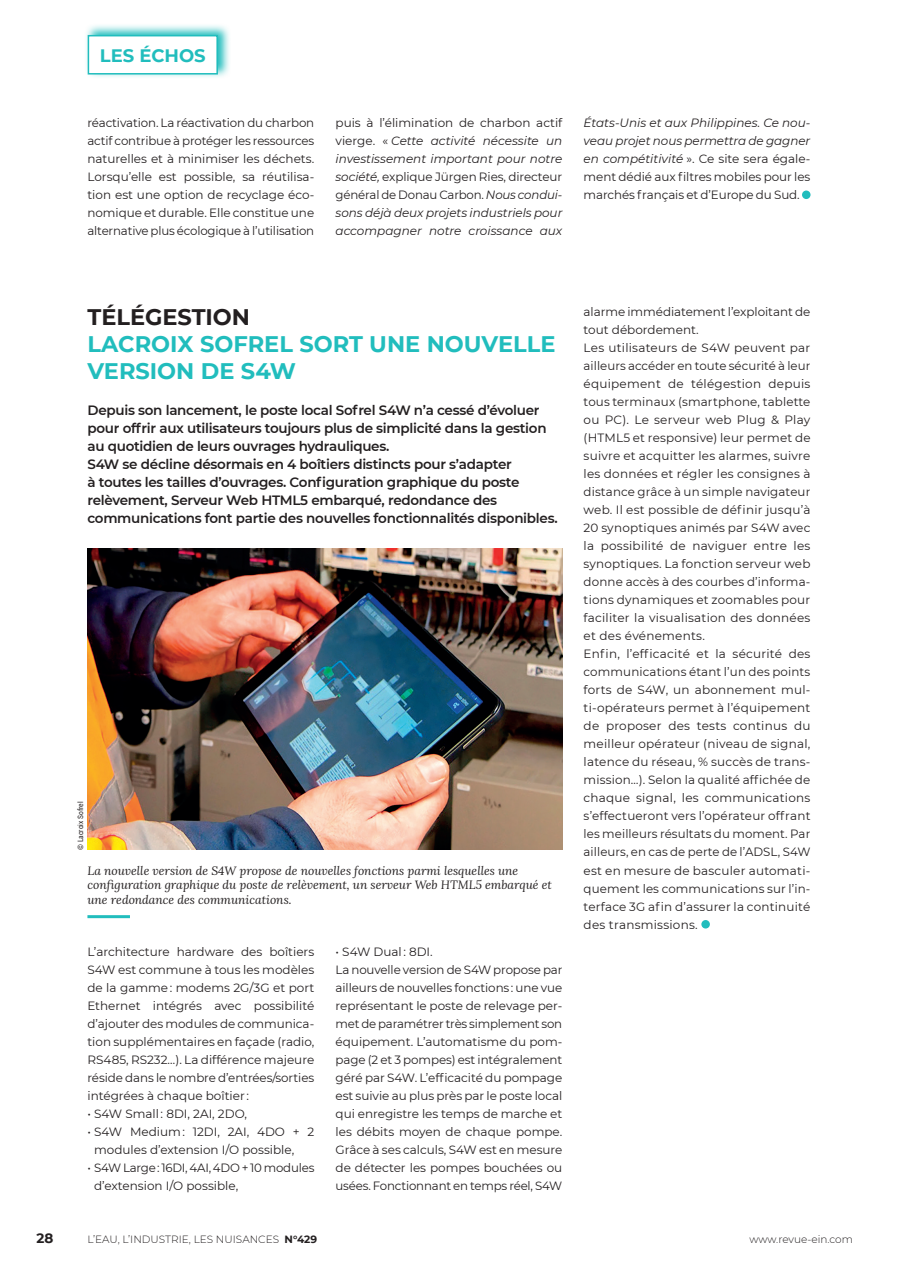
<style>
.page{position:relative;width:897px;height:1267px;background:#fff}
.page>*{position:absolute;margin:0;border:0;box-sizing:border-box;transform-origin:0 0}
.t1{font:700 22.5px/27px "Montserrat";color:#21bdbd}
.t2{font:700 22.5px "Montserrat";color:#231f20}
.t3{font:700 18px "Montserrat";color:#21bdbd}
.t4{font:600 13.5px/18px "Montserrat";letter-spacing:-.02em;color:#231f20}
.t5{font:700 13.5px "Montserrat";color:#231f20}
.t6{font:12px/18px "Montserrat";letter-spacing:.005em;color:#231f20;text-align:justify}
.t7{font:italic 12px/18px "Montserrat";color:#231f20;text-align:justify}
.t8{font:italic 12px/14.4px "Lora";color:#231f20}
.t9{font:12px/18px "Montserrat";letter-spacing:-.015em;color:#231f20}
.t10{font:300 10.5px "Montserrat";color:#231f20}
.t11{font:7.5px "Roboto Condensed";color:#231f20}
.s1{font-style:normal}
.s2{font-style:italic}
.s3{font-weight:700}
</style>
<div class="page">
<svg style="left:86px;top:25px;width:143px;height:52px;background:#afe7e7"></svg>
<div style="left:88px;top:36px;width:129px;height:38px;background:#fff"></div>
<div style="left:88px;top:35px;width:130px;height:39px;border:2px solid #21bdbd"></div>
<div style="left:802px;top:190px;width:8px;height:9px;background:#21bdbd;border-radius:50%"></div>
<svg style="left:701px;top:919px;width:9px;height:9px"></svg>
<img style="left:87px;top:548px;width:475px;height:301px">
<hr style="left:87px;top:915px;width:43px;height:3px;background:#21bdbd">
<h2 class="t3" style="left:100px;top:43px;width:107px">LES ÉCHOS</h2>
<p class="t6" style="left:87px;top:113px;width:228px">réactivation. La réactivation du charbon actif contribue à protéger les ressources naturelles et à minimiser les déchets.<br>Lorsqu’elle est possible, sa réutilisa&shy;tion est une option de recyclage éco&shy;nomique et durable. Elle constitue une alternative plus écologique à l’utilisation</p>
<p class="t7" style="left:335px;top:113px;width:228px"><span class="s1">puis à l’élimination de charbon actif vierge. «</span> Cette activité nécessite un investissement important pour notre société, <span class="s1">explique Jürgen Ries, directeur général de Donau Carbon.</span> Nous condui&shy;sons déjà deux projets industriels pour accompagner notre croissance aux</p>
<p class="t6" style="left:583px;top:113px;width:228px"><span class="s2">États-Unis et aux Philippines. Ce nou&shy;veau projet nous permettra de gagner en compétitivité</span> ». Ce site sera égale&shy;ment dédié aux filtres mobiles pour les marchés français et d’Europe du Sud.</p>
<h1 class="t2" style="left:87px;top:301px;width:164px">TÉLÉGESTION</h1>
<h1 class="t1" style="left:87px;top:329px;width:469px">LACROIX SOFREL SORT UNE NOUVELLE<br>VERSION DE S4W</h1>
<p class="t4" style="left:87px;top:401px;width:472px">Depuis son lancement, le poste local Sofrel S4W n’a cessé d’évoluer pour offrir aux utilisateurs toujours plus de simplicité dans la gestion au quotidien de leurs ouvrages hydrauliques.<br>S4W se décline désormais en 4 boîtiers distincts pour s’adapter<br>à toutes les tailles d’ouvrages. Configuration graphique du poste relèvement, Serveur Web HTML5 embarqué, redondance des communications font partie des nouvelles fonctionnalités disponibles.</p>
<p class="t11" style="left:75px;top:849px;width:50px;rotate:-90deg">© Lacroix Sofrel</p>
<p class="t8" style="left:87px;top:863px;width:466px">La nouvelle version de S4W propose de nouvelles fonctions parmi lesquelles une configuration graphique du poste de relèvement, un serveur Web HTML5 embarqué et une redondance des communications.</p>
<p class="t6" style="left:87px;top:941px;width:228px">L’architecture hardware des boîtiers S4W est commune à tous les modèles de la gamme : modems 2G/3G et port Ethernet intégrés avec possibilité d’ajouter des modules de communica&shy;tion supplémentaires en façade (radio, RS485, RS232…). La différence majeure réside dans le nombre d’entrées/sorties intégrées à chaque boîtier :</p>
<p class="t6" style="left:87px;top:1103px;width:161px">• S4W Small : 8DI, 2AI, 2DO,</p>
<p class="t6" style="left:94px;top:1121px;width:222px;text-indent:-7px">• S4W Medium : 12DI, 2AI, 4DO + 2 modules d’extension I/O possible,</p>
<p class="t9" style="left:94px;top:1157px;width:222px;text-indent:-7px">• S4W Large : 16DI, 4AI, 4DO + 10 modules d’extension I/O possible,</p>
<p class="t6" style="left:335px;top:941px;width:228px;text-align:left">• S4W Dual : 8DI.<br>La nouvelle version de S4W propose par ailleurs de nouvelles fonctions : une vue représentant le poste de relevage per&shy;met de paramétrer très simplement son équipement. L’automatisme du pom&shy;page (2 et 3 pompes) est intégralement géré par S4W. L’efficacité du pompage est suivie au plus près par le poste local qui enregistre les temps de marche et les débits moyen de chaque pompe.<br>Grâce à ses calculs, S4W est en mesure de détecter les pompes bouchées ou usées. Fonctionnant en temps réel, S4W</p>
<p class="t6" style="left:583px;top:302px;width:228px;text-align:left">alarme immédiatement l’exploitant de tout débordement.<br>Les utilisateurs de S4W peuvent par ailleurs accéder en toute sécurité à leur équipement de télégestion depuis tous terminaux (smartphone, tablette ou PC). Le serveur web Plug &amp; Play (HTML5 et responsive) leur permet de suivre et acquitter les alarmes, suivre les données et régler les consignes à distance grâce à un simple navigateur web. Il est possible de définir jusqu’à 20 synoptiques animés par S4W avec la possibilité de naviguer entre les synoptiques. La fonction serveur web donne accès à des courbes d’informa&shy;tions dynamiques et zoomables pour faciliter la visualisation des données et des événements.<br>Enfin, l’efficacité et la sécurité des communications étant l’un des points forts de S4W, un abonnement mul&shy;ti-opérateurs permet à l’équipement de proposer des tests continus du meilleur opérateur (niveau de signal, latence du réseau, % succès de trans&shy;mission…). Selon la qualité affichée de chaque signal, les communications s’effectueront vers l’opérateur offrant les meilleurs résultats du moment. Par ailleurs, en cas de perte de l’ADSL, S4W est en mesure de basculer automati&shy;quement les communications sur l’in&shy;terface 3G afin d’assurer la continuité des transmissions.</p>
<p class="t5" style="left:36px;top:1228px;width:18px">28</p>
<p class="t10" style="left:87px;top:1232px;width:231px">L’EAU, L’INDUSTRIE, LES NUISANCES <span class="s3">N°429</span></p>
<p class="t10" style="left:749px;top:1232px;width:105px">www.revue-ein.com</p>
</div>
